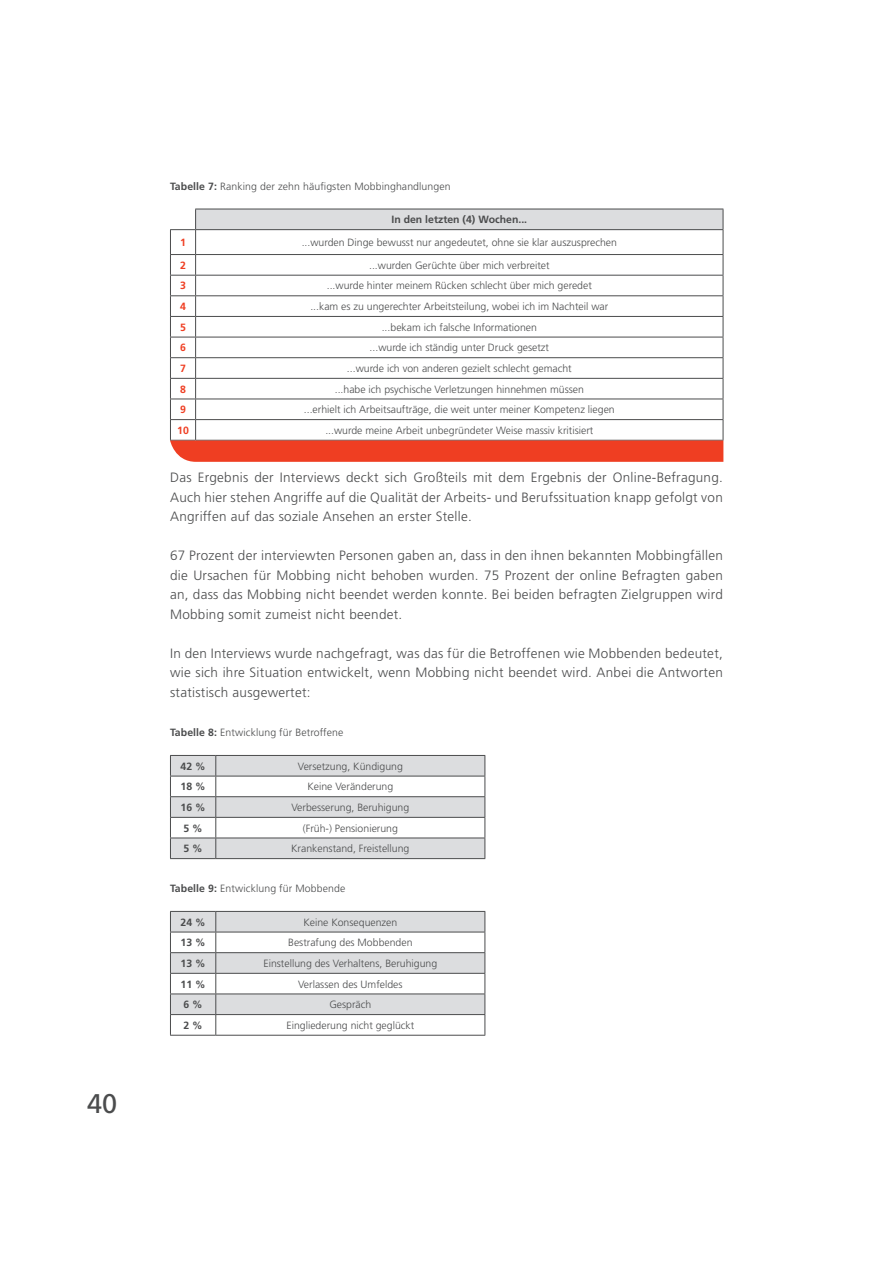
<style>
.page{position:relative;width:893px;height:1263px;background:#fff}
.page>*{position:absolute;margin:0;border:0;box-sizing:border-box;transform-origin:0 0}
.t1{font:27px "Frutiger LT Pro";color:#4b4c4d}
.ü1{font:300 13.5px/19.5px "Frutiger LT Pro";letter-spacing:.02em;color:#4b4c4d;text-align:justify}
.t2{font:300 10.5px "Frutiger LT Pro";color:#4b4c4d}
.t3{font:700 10.5px "Frutiger LT Pro";color:#4b4c4d}
.t4{font:700 10.5px "Frutiger LT Pro";color:#ef3e22}
.s1{font-weight:700}
</style>
<div class="page">
<svg style="left:170px;top:755px;width:316px;height:104px"></svg>
<hr style="left:170px;top:858px;width:46px;height:1px;background:#4b4c4d">
<hr style="left:216px;top:858px;width:269px;height:1px;background:#4b4c4d">
<svg style="left:170px;top:911px;width:316px;height:124px"></svg>
<hr style="left:170px;top:1035px;width:46px;height:1px;background:#4b4c4d">
<hr style="left:216px;top:1035px;width:269px;height:1px;background:#4b4c4d">
<svg style="left:170px;top:209px;width:554px;height:253px"></svg>
<h1 class="t1" style="left:87px;top:1088px;width:32px">40</h1>
<p class="t2" style="left:170px;top:180px;width:282px"><span class="s1">Tabelle 7:</span> Ranking der zehn häufigsten Mobbinghandlungen</p>
<p class="t3" style="left:391px;top:213px;width:137px">In den letzten (4) Wochen...</p>
<p class="t4" style="left:180px;top:236px;width:7px">1</p>
<p class="t2" style="left:302px;top:236px;width:317px">...wurden Dinge bewusst nur angedeutet, ohne sie klar auszusprechen</p>
<p class="t4" style="left:180px;top:259px;width:7px">2</p>
<p class="t2" style="left:369px;top:259px;width:182px">...wurden Gerüchte über mich verbreitet</p>
<p class="t4" style="left:180px;top:280px;width:7px">3</p>
<p class="t2" style="left:327px;top:280px;width:267px">...wurde hinter meinem Rücken schlecht über mich geredet</p>
<p class="t4" style="left:180px;top:300px;width:7px">4</p>
<p class="t2" style="left:310px;top:300px;width:299px">...kam es zu ungerechter Arbeitsteilung, wobei ich im Nachteil war</p>
<p class="t4" style="left:180px;top:321px;width:7px">5</p>
<p class="t2" style="left:382px;top:321px;width:157px">...bekam ich falsche Informationen</p>
<p class="t4" style="left:180px;top:341px;width:7px">6</p>
<p class="t2" style="left:370px;top:342px;width:181px">...wurde ich ständig unter Druck gesetzt</p>
<p class="t4" style="left:180px;top:362px;width:7px">7</p>
<p class="t2" style="left:347px;top:362px;width:226px">...wurde ich von anderen gezielt schlecht gemacht</p>
<p class="t4" style="left:180px;top:383px;width:7px">8</p>
<p class="t2" style="left:335px;top:383px;width:251px">...habe ich psychische Verletzungen hinnehmen müssen</p>
<p class="t4" style="left:180px;top:403px;width:7px">9</p>
<p class="t2" style="left:304px;top:403px;width:312px">...erhielt ich Arbeitsaufträge, die weit unter meiner Kompetenz liegen</p>
<p class="t4" style="left:177px;top:424px;width:13px">10</p>
<p class="t2" style="left:325px;top:424px;width:269px">...wurde meine Arbeit unbegründeter Weise massiv kritisiert</p>
<p class="ü1" style="left:170px;top:468px;width:554px">Das Ergebnis der Interviews deckt sich Großteils mit dem Ergebnis der Online-Befragung.<br>Auch hier stehen Angriffe auf die Qualität der Arbeits- und Berufssituation knapp gefolgt von Angriffen auf das soziale Ansehen an erster Stelle.</p>
<p class="ü1" style="left:170px;top:546px;width:554px">67 Prozent der interviewten Personen gaben an, dass in den ihnen bekannten Mobbingfällen die Ursachen für Mobbing nicht behoben wurden. 75 Prozent der online Befragten gaben an, dass das Mobbing nicht beendet werden konnte. Bei beiden befragten Zielgruppen wird Mobbing somit zumeist nicht beendet.</p>
<p class="ü1" style="left:170px;top:643px;width:554px">In den Interviews wurde nachgefragt, was das für die Betroffenen wie Mobbenden bedeutet, wie sich ihre Situation entwickelt, wenn Mobbing nicht beendet wird. Anbei die Antworten statistisch ausgewertet:</p>
<p class="t2" style="left:170px;top:726px;width:175px"><span class="s1">Tabelle 8:</span> Entwicklung für Betroffene</p>
<p class="t3" style="left:181px;top:760px;width:27px">42 %</p>
<p class="t2" style="left:298px;top:760px;width:107px">Versetzung, Kündigung</p>
<p class="t3" style="left:181px;top:780px;width:27px">18 %</p>
<p class="t2" style="left:307px;top:781px;width:87px">Keine Veränderung</p>
<p class="t3" style="left:181px;top:801px;width:27px">16 %</p>
<p class="t2" style="left:291px;top:801px;width:119px">Verbesserung, Beruhigung</p>
<p class="t3" style="left:183px;top:822px;width:21px">5 %</p>
<p class="t2" style="left:303px;top:822px;width:97px">(Früh-) Pensionierung</p>
<p class="t3" style="left:183px;top:842px;width:21px">5 %</p>
<p class="t2" style="left:291px;top:842px;width:120px">Krankenstand, Freistellung</p>
<p class="t2" style="left:170px;top:882px;width:177px"><span class="s1">Tabelle 9:</span> Entwicklung für Mobbende</p>
<p class="t3" style="left:181px;top:916px;width:27px">24 %</p>
<p class="t2" style="left:303px;top:916px;width:95px">Keine Konsequenzen</p>
<p class="t3" style="left:181px;top:936px;width:27px">13 %</p>
<p class="t2" style="left:288px;top:936px;width:126px">Bestrafung des Mobbenden</p>
<p class="t3" style="left:181px;top:957px;width:27px">13 %</p>
<p class="t2" style="left:263px;top:957px;width:175px">Einstellung des Verhaltens, Beruhigung</p>
<p class="t3" style="left:181px;top:978px;width:27px">11 %</p>
<p class="t2" style="left:298px;top:978px;width:106px">Verlassen des Umfeldes</p>
<p class="t3" style="left:183px;top:998px;width:21px">6 %</p>
<p class="t2" style="left:329px;top:998px;width:43px">Gespräch</p>
<p class="t3" style="left:183px;top:1019px;width:21px">2 %</p>
<p class="t2" style="left:286px;top:1019px;width:129px">Eingliederung nicht geglückt</p>
</div>
